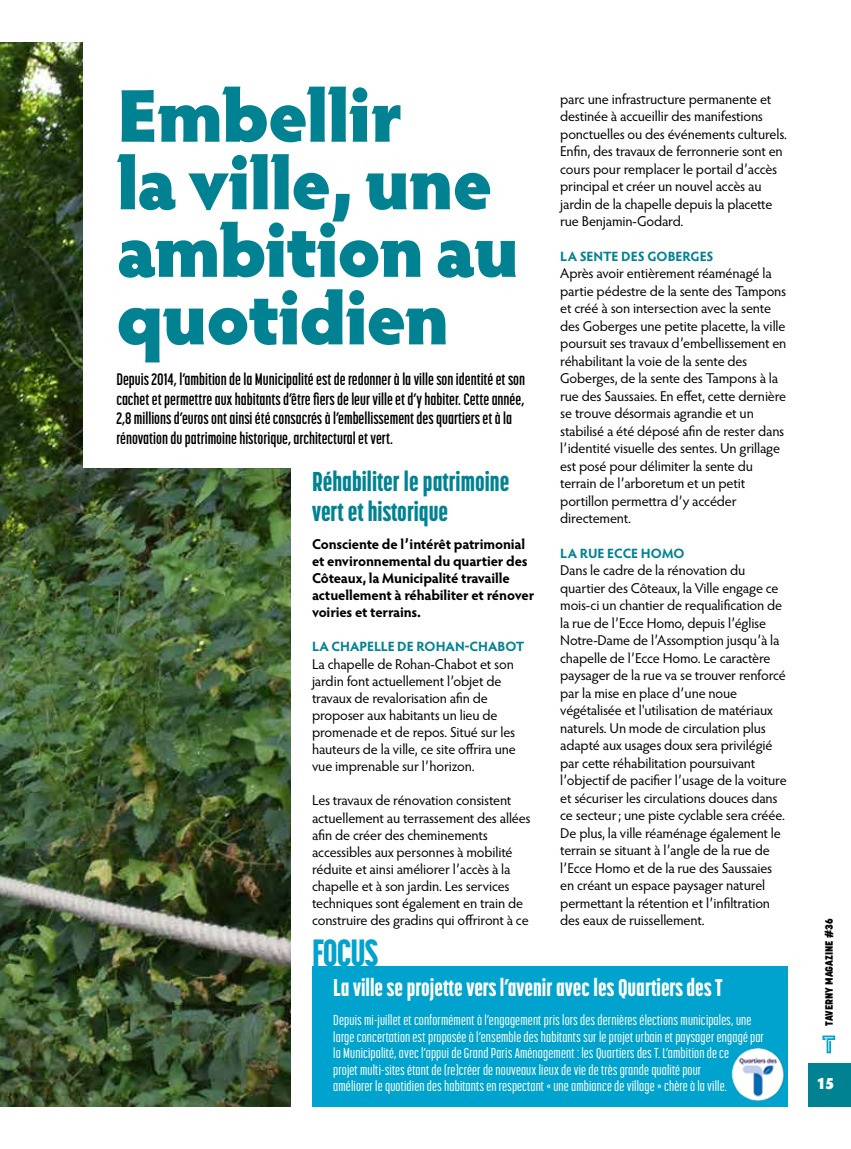
<style>
.page{position:relative;width:851px;height:1149px;background:#fff}
.page>*{position:absolute;margin:0;border:0;box-sizing:border-box;transform-origin:0 0}
.t1{font:900 75px/67.5px "Hypatia Sans Pro";letter-spacing:-.025em;color:#008292}
.t2{font:800 37.5px "Korolev Compressed";letter-spacing:-.025em;color:#00a3cd}
.t3{font:800 27px/30px "Korolev Compressed";color:#008292}
.t4{font:800 24px "Korolev Compressed";color:#fff}
.t5{font:700 16.5px/19.5px "Korolev Compressed";color:#000}
.t6{font:900 16.5px "Hypatia Sans Pro";color:#fff}
.t7{font:14.25px/17.5px "Hypatia Sans Pro";letter-spacing:-.015em;color:#000}
.t8{font:500 14.25px/16.5px "Korolev Compressed";letter-spacing:.01em;color:#fff}
.t9{font:700 14.25px/17.1px "Hypatia Sans Pro";letter-spacing:-.015em;color:#000}
.t10{font:700 13.5px "Hypatia Sans Pro";letter-spacing:-.005em;color:#008292}
.t11{font:800 10.5px "Korolev";color:#000}
</style>
<div class="page">
<img style="left:0;top:43px;width:291px;height:637px">
<div style="left:83px;top:33px;width:466px;height:435px;background:#fff"></div>
<svg style="left:0;top:43px;width:1px;height:425px"></svg>
<img style="left:0;top:680px;width:291px;height:426px">
<div style="left:312px;top:965px;width:475px;height:141px;background:#00a3cd"></div>
<img style="left:731px;top:1047px;width:54px;height:54px">
<div style="left:808px;top:1062px;width:42px;height:44px;background:#008292"></div>
<svg style="left:822px;top:1035px;width:13px;height:17px"></svg>
<h1 class="t1" style="left:116px;top:78px;width:404px">Embellir<br>la ville, une ambition au quotidien</h1>
<p class="t5" style="left:116px;top:369px;width:410px">Depuis 2014, l’ambition de la Municipalité est de redonner à la ville son identité et son cachet et permettre aux habitants d’être fiers de leur ville et d’y habiter. Cette année, 2,8 millions d’euros ont ainsi été consacrés à l’embellissement des quartiers et à la rénovation du patrimoine historique, architectural et vert.</p>
<h3 class="t3" style="left:312px;top:466px;width:199px">Réhabiliter le patrimoine vert et historique</h3>
<p class="t9" style="left:312px;top:534px;width:224px">Consciente de l’intérêt patrimonial et environnemental du quartier des Côteaux, la Municipalité travaille actuellement à réhabiliter et rénover voiries et terrains.</p>
<p class="t10" style="left:312px;top:637px;width:214px">LA CHAPELLE DE ROHAN-CHABOT</p>
<p class="t7" style="left:312px;top:654px;width:205px;line-height:17.1px">La chapelle de Rohan-Chabot et son jardin font actuellement l’objet de travaux de revalorisation afin de proposer aux habitants un lieu de promenade et de repos. Situé sur les hauteurs de la ville, ce site offrira une vue imprenable sur l’horizon.</p>
<p class="t7" style="left:312px;top:791px;width:220px;line-height:17.1px">Les travaux de rénovation consistent actuellement au terrassement des allées afin de créer des cheminements accessibles aux personnes à mobilité réduite et ainsi améliorer l’accès à la chapelle et à son jardin. Les services techniques sont également en train de construire des gradins qui offriront à ce</p>
<p class="t7" style="left:560px;top:90px;width:228px">parc une infrastructure permanente et destinée à accueillir des manifestions ponctuelles ou des événements culturels.<br>Enfin, des travaux de ferronnerie sont en cours pour remplacer le portail d’accès principal et créer un nouvel accès au jardin de la chapelle depuis la placette rue Benjamin-Godard.</p>
<p class="t10" style="left:560px;top:246px;width:155px">LA SENTE DES GOBERGES</p>
<p class="t7" style="left:560px;top:264px;width:228px">Après avoir entièrement réaménagé la partie pédestre de la sente des Tampons et créé à son intersection avec la sente des Goberges une petite placette, la ville poursuit ses travaux d’embellissement en réhabilitant la voie de la sente des Goberges, de la sente des Tampons à la rue des Saussaies. En effet, cette dernière se trouve désormais agrandie et un stabilisé a été déposé afin de rester dans l’identité visuelle des sentes. Un grillage est posé pour délimiter la sente du terrain de l’arboretum et un petit portillon permettra d’y accéder directement.</p>
<p class="t10" style="left:560px;top:543px;width:126px">LA RUE ECCE HOMO</p>
<p class="t7" style="left:560px;top:561px;width:228px">Dans le cadre de la rénovation du quartier des Côteaux, la Ville engage ce mois-ci un chantier de requalification de la rue de l’Ecce Homo, depuis l’église Notre-Dame de l’Assomption jusqu’à la chapelle de l’Ecce Homo. Le caractère paysager de la rue va se trouver renforcé par la mise en place d’une noue végétalisée et l'utilisation de matériaux naturels. Un mode de circulation plus adapté aux usages doux sera privilégié par cette réhabilitation poursuivant l’objectif de pacifier l’usage de la voiture et sécuriser les circulations douces dans ce secteur; une piste cyclable sera créée.<br>De plus, la ville réaménage également le terrain se situant à l’angle de la rue de l’Ecce Homo et de la rue des Saussaies en créant un espace paysager naturel permettant la rétention et l’infiltration des eaux de ruissellement.</p>
<h2 class="t2" style="left:312px;top:930px;width:68px">FOCUS</h2>
<h3 class="t4" style="left:333px;top:972px;width:391px">La ville se projette vers l’avenir avec les Quartiers des T</h3>
<p class="t8" style="left:333px;top:1011px;width:432px">Depuis mi-juillet et conformément à l’engagement pris lors des dernières élections municipales, une large concertation est proposée à l’ensemble des habitants sur le projet urbain et paysager engagé par la Municipalité, avec l’appui de Grand Paris Aménagement : les Quartiers des T. L’ambition de ce<br>projet multi-sites étant de (re)créer de nouveaux lieux de vie de très grande qualité pour<br>améliorer le quotidien des habitants en respectant « une ambiance de village » chère à la ville.</p>
<p class="t11" style="left:822px;top:1025px;width:109px;rotate:-90deg">TAVERNY MAGAZINE #36</p>
<p class="t6" style="left:816px;top:1070px;width:20px">15</p>
</div>
